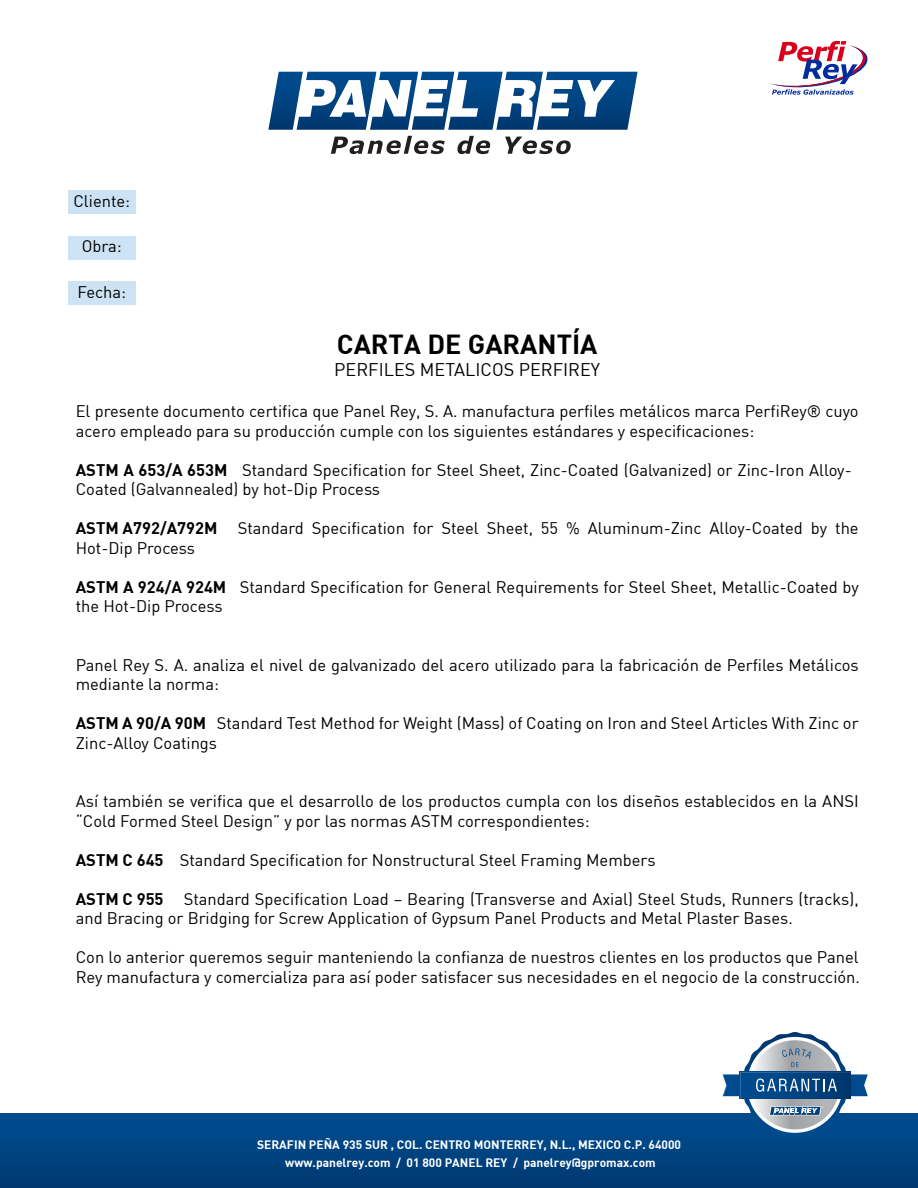
<style>
.page{position:relative;width:918px;height:1188px;background:#fff}
.page>*{position:absolute;margin:0;border:0;box-sizing:border-box;transform-origin:0 0}
.t1{font:27px "DIN Bold";color:#000}
.t2{font:18px "DIN";color:#000}
.t3{font:16.5px/19.5px "DIN";color:#000}
.t4{font:12px/18px "DIN Bold";color:#fff;text-align:center}
.s1{font-family:"DIN Bold"}
</style>
<div class="page">
<svg style="left:770px;top:41px;width:98px;height:54px"></svg>
<div style="left:68px;top:190px;width:68px;height:24px;background:#cde3f4"></div>
<div style="left:68px;top:236px;width:68px;height:24px;background:#cde3f4"></div>
<div style="left:68px;top:281px;width:68px;height:24px;background:#cde3f4"></div>
<div style="left:0;top:1114px;width:918px;height:74px;background:linear-gradient(to bottom,#004d91,#003972)"></div>
<svg style="left:723px;top:1032px;width:145px;height:106px"></svg>
<svg style="left:268px;top:71px;width:370px;height:83px"></svg>
<p class="t3" style="left:73px;top:191px;width:58px">Cliente:</p>
<p class="t3" style="left:82px;top:236px;width:42px">Obra:</p>
<p class="t3" style="left:77px;top:282px;width:50px">Fecha:</p>
<h1 class="t1" style="left:337px;top:327px;width:262px">CARTA DE GARANTÍA</h1>
<p class="t2" style="left:334px;top:358px;width:267px">PERFILES METALICOS PERFIREY</p>
<p class="t3" style="left:76px;top:401px;width:784px">El presente documento certifica que Panel Rey, S. A. manufactura perfiles metálicos marca PerfiRey® cuyo acero empleado para su producción cumple con los siguientes estándares y especificaciones:</p>
<p class="t3" style="left:76px;top:460px;width:777px"><span class="s1">ASTM A 653/A 653M</span> Standard Specification for Steel Sheet, Zinc-Coated (Galvanized) or Zinc-Iron Alloy-<br>Coated (Galvannealed) by hot-Dip Process</p>
<p class="t3" style="left:76px;top:518px;width:784px"><span class="s1">ASTM A792/A792M</span> Standard Specification for Steel Sheet, 55 % Aluminum-Zinc Alloy-Coated by the<br>Hot-Dip Process</p>
<p class="t3" style="left:76px;top:577px;width:785px"><span class="s1">ASTM A 924/A 924M</span> Standard Specification for General Requirements for Steel Sheet, Metallic-Coated by the Hot-Dip Process</p>
<p class="t3" style="left:76px;top:655px;width:785px">Panel Rey S. A. analiza el nivel de galvanizado del acero utilizado para la fabricación de Perfiles Metálicos mediante la norma:</p>
<p class="t3" style="left:76px;top:713px;width:784px"><span class="s1">ASTM A 90/A 90M</span> Standard Test Method for Weight (Mass) of Coating on Iron and Steel Articles With Zinc or<br>Zinc-Alloy Coatings</p>
<p class="t3" style="left:76px;top:791px;width:785px">Así también se verifica que el desarrollo de los productos cumpla con los diseños establecidos en la ANSI “Cold Formed Steel Design” y por las normas ASTM correspondientes:</p>
<p class="t3" style="left:76px;top:850px;width:581px"><span class="s1">ASTM C 645</span> Standard Specification for Nonstructural Steel Framing Members</p>
<p class="t3" style="left:76px;top:889px;width:784px"><span class="s1">ASTM C 955</span> Standard Specification Load – Bearing (Transverse and Axial) Steel Studs, Runners (tracks), and Bracing or Bridging for Screw Application of Gypsum Panel Products and Metal Plaster Bases.</p>
<p class="t3" style="left:76px;top:947px;width:786px">Con lo anterior queremos seguir manteniendo la confianza de nuestros clientes en los productos que Panel<br>Rey manufactura y comercializa para así poder satisfacer sus necesidades en el negocio de la construcción.</p>
<p class="t4" style="left:257px;top:1135px;width:426px">SERAFIN PEÑA 935 SUR , COL. CENTRO MONTERREY, N.L., MEXICO C.P. 64000 www.panelrey.com / 01 800 PANEL REY / panelrey@gpromax.com</p>
</div>
